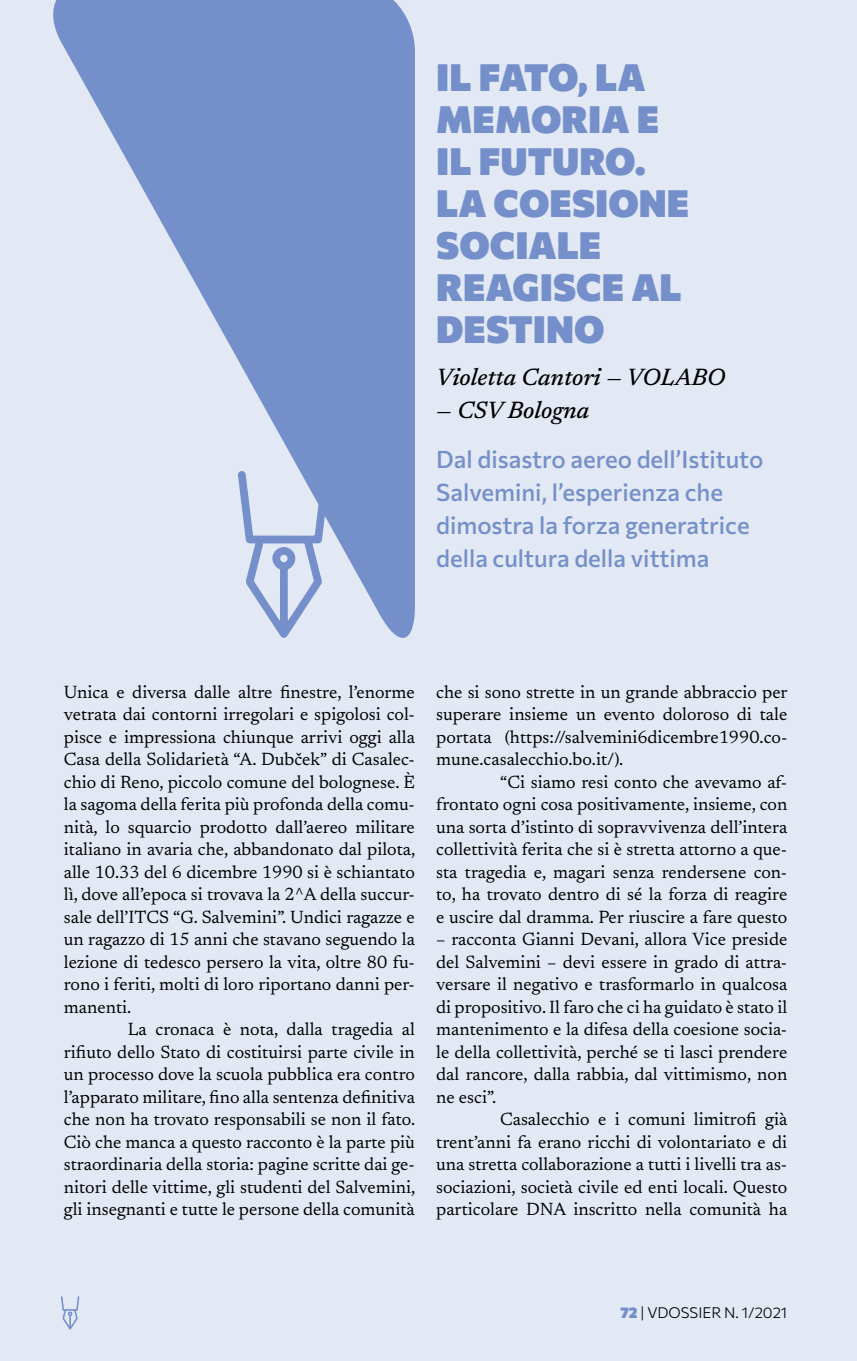
<style>
.page{position:relative;width:857px;height:1361px;background:#fff}
.page>*{position:absolute;margin:0;border:0;box-sizing:border-box;transform-origin:0 0}
.t1{font:900 37.5px/42px "Commissioner";color:#748fc9}
.t2{font:500 24px/33px "Commissioner";color:#748fc9}
.t3{font:italic 500 24px "Newsreader 16 pt";color:#000}
.t4{font:18px/22.5px "Newsreader 16 pt";color:#000;text-align:justify}
.t5{font:300 15px "Commissioner";color:#000}
.s1{font-weight:900;color:#748fc9}
</style>
<div class="page">
<div style="left:0;top:0;width:850px;height:1361px;background:#e3e9f4"></div>
<div style="left:850px;top:0;width:6px;height:1361px;background:#e3e9f4"></div>
<svg style="left:53px;top:0;width:362px;height:638px;fill:#748fc9"></svg>
<svg style="left:61px;top:1296px;width:18px;height:33px"></svg>
<h1 class="t1" style="left:436px;top:54px;width:255px">IL FATO, LA<br>MEMORIA E<br>IL FUTURO.<br>LA COESIONE<br>SOCIALE<br>REAGISCE AL<br>DESTINO</h1>
<h2 class="t3" style="left:436px;top:360px;width:290px">Violetta Cantori — VOLABO</h2>
<h2 class="t3" style="left:436px;top:393px;width:154px">— CSV Bologna</h2>
<h2 class="t2" style="left:436px;top:441px;width:328px">Dal disastro aereo dell’Istituto<br>Salvemini, l’esperienza che dimostra la forza generatrice della cultura della vittima</h2>
<p class="t4" style="left:64px;top:679px;width:353px">Unica e diversa dalle altre finestre, l’enorme vetrata dai contorni irregolari e spigolosi col&shy;pisce e impressiona chiunque arrivi oggi alla Casa della Solidarietà “A. Dubček” di Casalec&shy;chio di Reno, piccolo comune del bolognese. È la sagoma della ferita più profonda della comu&shy;nità, lo squarcio prodotto dall’aereo militare italiano in avaria che, abbandonato dal pilota, alle 10.33 del 6 dicembre 1990 si è schiantato lì, dove all’epoca si trovava la 2^A della succur&shy;sale dell’ITCS “G. Salvemini”. Undici ragazze e un ragazzo di 15 anni che stavano seguendo la lezione di tedesco persero la vita, oltre 80 fu&shy;rono i feriti, molti di loro riportano danni per&shy;manenti.</p>
<p class="t4" style="left:64px;top:1017px;width:353px;text-indent:64px">La cronaca è nota, dalla tragedia al rifiuto dello Stato di costituirsi parte civile in un processo dove la scuola pubblica era contro l’apparato militare, fino alla sentenza definitiva che non ha trovato responsabili se non il fato.<br>Ciò che manca a questo racconto è la parte più straordinaria della storia: pagine scritte dai ge&shy;nitori delle vittime, gli studenti del Salvemini, gli insegnanti e tutte le persone della comunità</p>
<p class="t4" style="left:436px;top:679px;width:353px">che si sono strette in un grande abbraccio per superare insieme un evento doloroso di tale portata (https://salvemini6dicembre1990.co&shy;mune.casalecchio.bo.it/).</p>
<p class="t4" style="left:436px;top:769px;width:352px;text-indent:64px">“Ci siamo resi conto che avevamo af&shy;frontato ogni cosa positivamente, insieme, con una sorta d’istinto di sopravvivenza dell’intera collettività ferita che si è stretta attorno a que&shy;sta tragedia e, magari senza rendersene con&shy;to, ha trovato dentro di sé la forza di reagire e uscire dal dramma. Per riuscire a fare questo</p>
<p class="t4" style="left:436px;top:927px;width:352px">– racconta Gianni Devani, allora Vice preside del Salvemini – devi essere in grado di attra&shy;versare il negativo e trasformarlo in qualcosa di propositivo. Il faro che ci ha guidato è stato il mantenimento e la difesa della coesione socia&shy;le della collettività, perché se ti lasci prendere dal rancore, dalla rabbia, dal vittimismo, non ne esci”.</p>
<p class="t4" style="left:436px;top:1107px;width:352px;text-indent:64px">Casalecchio e i comuni limitrofi già trent’anni fa erano ricchi di volontariato e di una stretta collaborazione a tutti i livelli tra as&shy;sociazioni, società civile ed enti locali. Questo particolare DNA inscritto nella comunità ha</p>
<p class="t5" style="left:620px;top:1301px;width:168px"><span class="s1">72</span> | VDOSSIER N. 1/2021</p>
</div>
